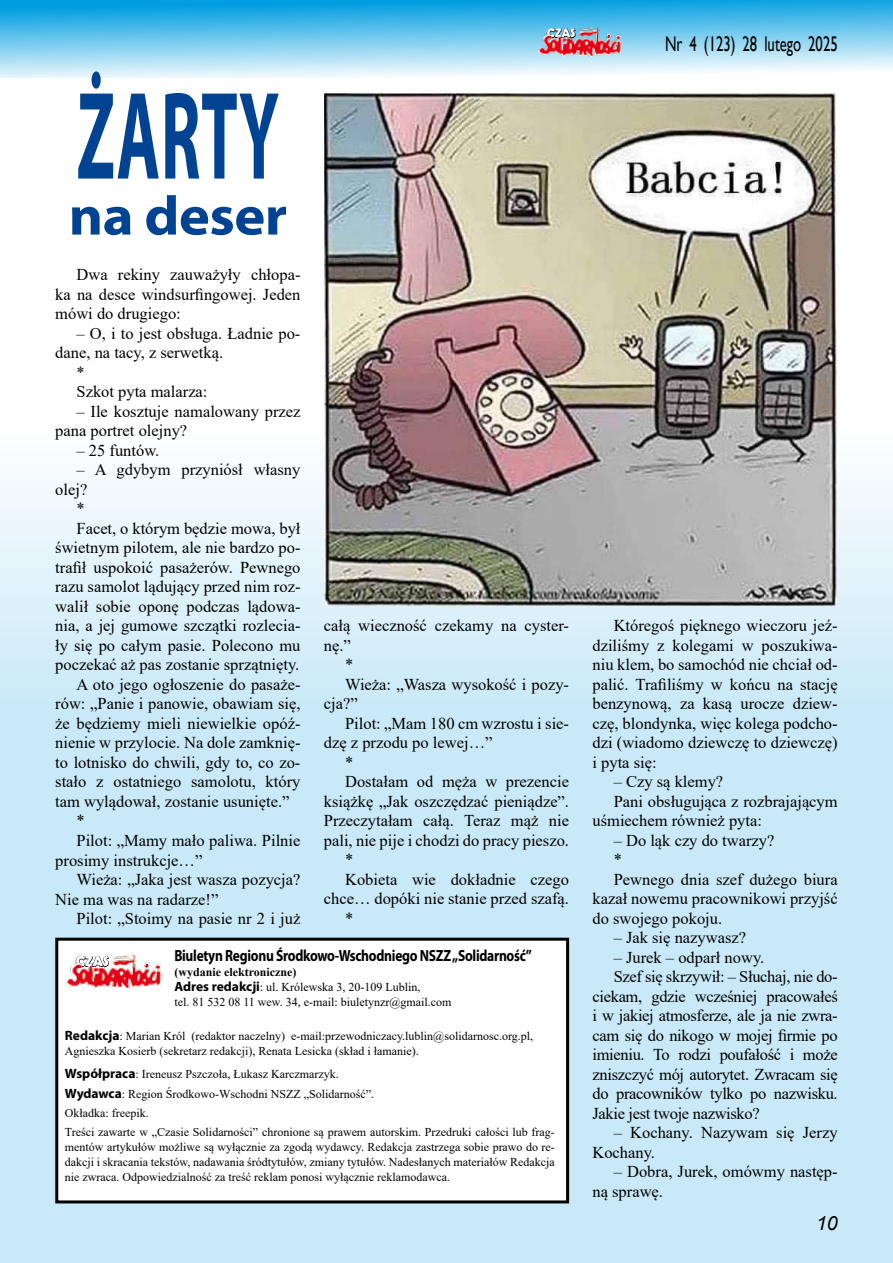
<style>
.page{position:relative;width:893px;height:1263px;background:#fff}
.page>*{position:absolute;margin:0;border:0;box-sizing:border-box;transform-origin:0 0}
.t1{font:700 126px "Myriad Pro";color:#004393;scale:.53 1}
.t2{font:700 55.5px "Myriad Pro";color:#004393;scale:1.06 1}
.t3{font:21.15px "Gill Sans";color:#000;scale:.69 1}
.t4{font:italic 19.5px "Arial";color:#000}
.t5{font:16.5px/19.5px "Times New Roman";color:#000}
.t6{font:16.5px "Times New Roman";letter-spacing:-.02em;color:#000}
.t7{font:700 16.2px "Myriad Pro";letter-spacing:-.02em;color:#000;scale:.83 1}
.t8{font:700 14.4px "Berlin Sans FB Demi";color:#fff}
.t9{font:700 12.6px "Berlin Sans FB Demi";color:#fff}
.t10{font:12px/15px "Times New Roman";color:#000}
.s1{font-weight:700}
.s2{font-family:"Myriad Pro";font-weight:700;font-size:13.5px}
</style>
<div class="page">
<svg style="left:0;top:0;width:893px;height:78px;background:#7bccee"></svg>
<div style="left:0;top:1003px;width:893px;height:260px;background:#c9e9f8"></div>
<div style="left:0;top:425px;width:893px;height:578px;background:linear-gradient(to bottom,#f0f9fc,#bbe3f6)"></div>
<svg style="left:547px;top:26px;width:28px;height:2px"></svg>
<img style="left:537px;top:29px;width:85px;height:27px">
<img style="left:578px;top:27px;width:22px;height:1px">
<img style="left:539px;top:28px;width:81px;height:27px">
<div style="left:57px;top:939px;width:511px;height:263px;background:#fff"></div>
<div style="left:55px;top:938px;width:514px;height:265px;border:3px solid #000"></div>
<img style="left:65px;top:963px;width:97px;height:25px">
<img style="left:67px;top:955px;width:93px;height:32px">
<img style="left:325px;top:94px;width:512px;height:511px">
<h1 class="t1" style="left:77px;top:54px;width:384px">Żarty</h1>
<h2 class="t2" style="left:69px;top:180px;width:208px">na deser</h2>
<p class="t5" style="left:55px;top:265px;width:247px;text-align:justify;text-indent:21px">Dwa rekiny zauważyły chłopa&shy;ka na desce windsurfingowej. Jeden mówi do drugiego:</p>
<p class="t5" style="left:77px;top:323px;width:225px">– O, i to jest obsługa. Ładnie po-</p>
<p class="t5" style="left:55px;top:343px;width:169px">dane, na tacy, z serwetką.</p>
<p class="t5" style="left:77px;top:362px;width:10px">*</p>
<p class="t5" style="left:77px;top:382px;width:133px">Szkot pyta malarza:</p>
<p class="t5" style="left:55px;top:401px;width:247px;text-indent:21px">– Ile kosztuje namalowany przez pana portret olejny?</p>
<p class="t5" style="left:77px;top:440px;width:84px">– 25 funtów.</p>
<p class="t5" style="left:77px;top:460px;width:225px">– A gdybym przyniósł własny</p>
<p class="t5" style="left:55px;top:479px;width:34px">olej?</p>
<p class="t5" style="left:77px;top:499px;width:10px">*</p>
<p class="t5" style="left:77px;top:518px;width:225px">Facet, o którym będzie mowa, był</p>
<p class="t5" style="left:55px;top:538px;width:247px">świetnym pilotem, ale nie bardzo po-</p>
<p class="t5" style="left:55px;top:557px;width:247px">trafił uspokoić pasażerów. Pewnego</p>
<p class="t5" style="left:55px;top:577px;width:247px">razu samolot lądujący przed nim roz-</p>
<p class="t5" style="left:55px;top:596px;width:247px">walił sobie oponę podczas lądowa-</p>
<p class="t5" style="left:55px;top:616px;width:247px">nia, a jej gumowe szczątki rozlecia-</p>
<p class="t5" style="left:55px;top:635px;width:247px">ły się po całym pasie. Polecono mu</p>
<p class="t5" style="left:55px;top:655px;width:246px">poczekać aż pas zostanie sprzątnięty.</p>
<p class="t5" style="left:77px;top:674px;width:225px">A oto jego ogłoszenie do pasaże-</p>
<p class="t5" style="left:55px;top:694px;width:247px">rów: „Panie i panowie, obawiam się,</p>
<p class="t5" style="left:55px;top:713px;width:247px">że będziemy mieli niewielkie opóź-</p>
<p class="t5" style="left:55px;top:733px;width:247px">nienie w przylocie. Na dole zamknię-</p>
<p class="t5" style="left:55px;top:752px;width:247px">to lotnisko do chwili, gdy to, co zo-</p>
<p class="t5" style="left:55px;top:772px;width:247px">stało z ostatniego samolotu, który</p>
<p class="t5" style="left:55px;top:791px;width:236px">tam wylądował, zostanie usunięte.”</p>
<p class="t5" style="left:77px;top:811px;width:10px">*</p>
<p class="t5" style="left:77px;top:830px;width:225px">Pilot: „Mamy mało paliwa. Pilnie</p>
<p class="t5" style="left:55px;top:850px;width:149px">prosimy instrukcje…”</p>
<p class="t5" style="left:77px;top:869px;width:225px">Wieża: „Jaka jest wasza pozycja?</p>
<p class="t5" style="left:55px;top:889px;width:165px">Nie ma was na radarze!”</p>
<p class="t5" style="left:77px;top:908px;width:225px">Pilot: „Stoimy na pasie nr 2 i już</p>
<p class="t9" style="left:547px;top:26px;width:30px">CZAS</p>
<p class="t5" style="left:324px;top:615px;width:247px">całą wieczność czekamy na cyster-</p>
<p class="t5" style="left:324px;top:635px;width:29px">nę.”</p>
<p class="t5" style="left:345px;top:654px;width:10px">*</p>
<p class="t5" style="left:345px;top:674px;width:225px">Wieża: „Wasza wysokość i pozy-</p>
<p class="t5" style="left:324px;top:693px;width:35px">cja?”</p>
<p class="t5" style="left:345px;top:713px;width:225px">Pilot: „Mam 180 cm wzrostu i sie-</p>
<p class="t5" style="left:324px;top:732px;width:170px">dzę z przodu po lewej…”</p>
<p class="t5" style="left:345px;top:752px;width:10px">*</p>
<p class="t5" style="left:345px;top:771px;width:225px">Dostałam od męża w prezencie</p>
<p class="t5" style="left:324px;top:791px;width:247px">książkę „Jak oszczędzać pieniądze”.</p>
<p class="t5" style="left:324px;top:810px;width:247px">Przeczytałam całą. Teraz mąż nie</p>
<p class="t5" style="left:324px;top:830px;width:247px">pali, nie pije i chodzi do pracy pieszo.</p>
<p class="t5" style="left:345px;top:849px;width:10px">*</p>
<p class="t5" style="left:345px;top:869px;width:225px">Kobieta wie dokładnie czego</p>
<p class="t5" style="left:324px;top:888px;width:247px">chce… dopóki nie stanie przed szafą.</p>
<p class="t5" style="left:345px;top:908px;width:10px">*</p>
<p class="t8" style="left:76px;top:953px;width:35px">CZAS</p>
<p class="t7" style="left:174px;top:945px;width:306px">Biuletyn Regionu Środkowo-Wschodniego NSZZ</p>
<p class="t7" style="left:452px;top:945px;width:98px">„Solidarność”</p>
<p class="t10" style="left:174px;top:964px;width:279px"><span class="s1">(wydanie elektroniczne)<br></span><span class="s2">Adres redakcji</span>: ul. Królewska 3, 20-109 Lublin,<br>tel. 81 532 08 11 wew. 34, e-mail: biuletynzr@gmail.com</p>
<p class="t10" style="left:65px;top:1028px;width:470px"><span class="s2">Redakcja</span>: Marian Król (redaktor naczelny) e-mail:przewodniczacy.lublin@solidarnosc.org.pl,<br>Agnieszka Kosierb (sekretarz redakcji), Renata Lesicka (skład i łamanie).</p>
<p class="t10" style="left:65px;top:1064px;width:491px;line-height:19.2px"><span class="s2">Współpraca</span>: Ireneusz Pszczoła, Łukasz Karczmarzyk.<br><span class="s2">Wydawca</span>: Region Środkowo-Wschodni NSZZ „Solidarność”.<br>Okładka: freepik.<br>Treści zawarte w „Czasie Solidarności” chronione są prawem autorskim. Przedruki całości lub frag-</p>
<p class="t10" style="left:65px;top:1139px;width:491px;text-align:justify">mentów artykułów możliwe są wyłącznie za zgodą wydawcy. Redakcja zastrzega sobie prawo do re&shy;dakcji i skracania tekstów, nadawania śródtytułów, zmiany tytułów. Nadesłanych materiałów Redakcja nie zwraca. Odpowiedzialność za treść reklam ponosi wyłącznie reklamodawca.</p>
<p class="t3" style="left:665px;top:32px;width:252px">Nr 4 (123) 28 lutego 2025</p>
<p class="t5" style="left:592px;top:615px;width:247px;text-align:justify;text-indent:21px">Któregoś pięknego wieczoru jeź&shy;dziliśmy z kolegami w poszukiwa&shy;niu klem, bo samochód nie chciał od&shy;palić. Trafiliśmy w końcu na stację benzynową, za kasą urocze dziew&shy;czę, blondynka, więc kolega podcho&shy;dzi (wiadomo dziewczę to dziewczę) i pyta się:</p>
<p class="t5" style="left:614px;top:771px;width:111px">– Czy są klemy?</p>
<p class="t5" style="left:614px;top:791px;width:225px">Pani obsługująca z rozbrajającym</p>
<p class="t5" style="left:592px;top:810px;width:171px">uśmiechem również pyta:</p>
<p class="t5" style="left:614px;top:830px;width:162px">– Do ląk czy do twarzy?</p>
<p class="t5" style="left:614px;top:849px;width:10px">*</p>
<p class="t5" style="left:614px;top:869px;width:225px">Pewnego dnia szef dużego biura</p>
<p class="t5" style="left:592px;top:888px;width:247px">kazał nowemu pracownikowi przyjść</p>
<p class="t5" style="left:592px;top:908px;width:131px">do swojego pokoju.</p>
<p class="t5" style="left:614px;top:927px;width:134px">– Jak się nazywasz?</p>
<p class="t5" style="left:614px;top:947px;width:152px">– Jurek – odparł nowy.</p>
<p class="t6" style="left:614px;top:965px;width:225px">Szef się skrzywił: – Słuchaj, nie do-</p>
<p class="t6" style="left:592px;top:985px;width:247px">ciekam, gdzie wcześniej pracowałeś</p>
<p class="t6" style="left:592px;top:1004px;width:247px">i w jakiej atmosferze, ale ja nie zwra-</p>
<p class="t6" style="left:592px;top:1024px;width:247px">cam się do nikogo w mojej firmie po</p>
<p class="t6" style="left:592px;top:1043px;width:247px">imieniu. To rodzi poufałość i może</p>
<p class="t6" style="left:592px;top:1063px;width:247px">zniszczyć mój autorytet. Zwracam się</p>
<p class="t6" style="left:592px;top:1082px;width:247px">do pracowników tylko po nazwisku.</p>
<p class="t6" style="left:592px;top:1102px;width:169px">Jakie jest twoje nazwisko?</p>
<p class="t5" style="left:592px;top:1122px;width:247px;text-indent:21px">– Kochany. Nazywam się Jerzy<br>Kochany.</p>
<p class="t5" style="left:592px;top:1161px;width:247px;text-indent:21px">– Dobra, Jurek, omówmy następ&shy;ną sprawę.</p>
<p class="t4" style="left:816px;top:1211px;width:23px">10</p>
</div>
